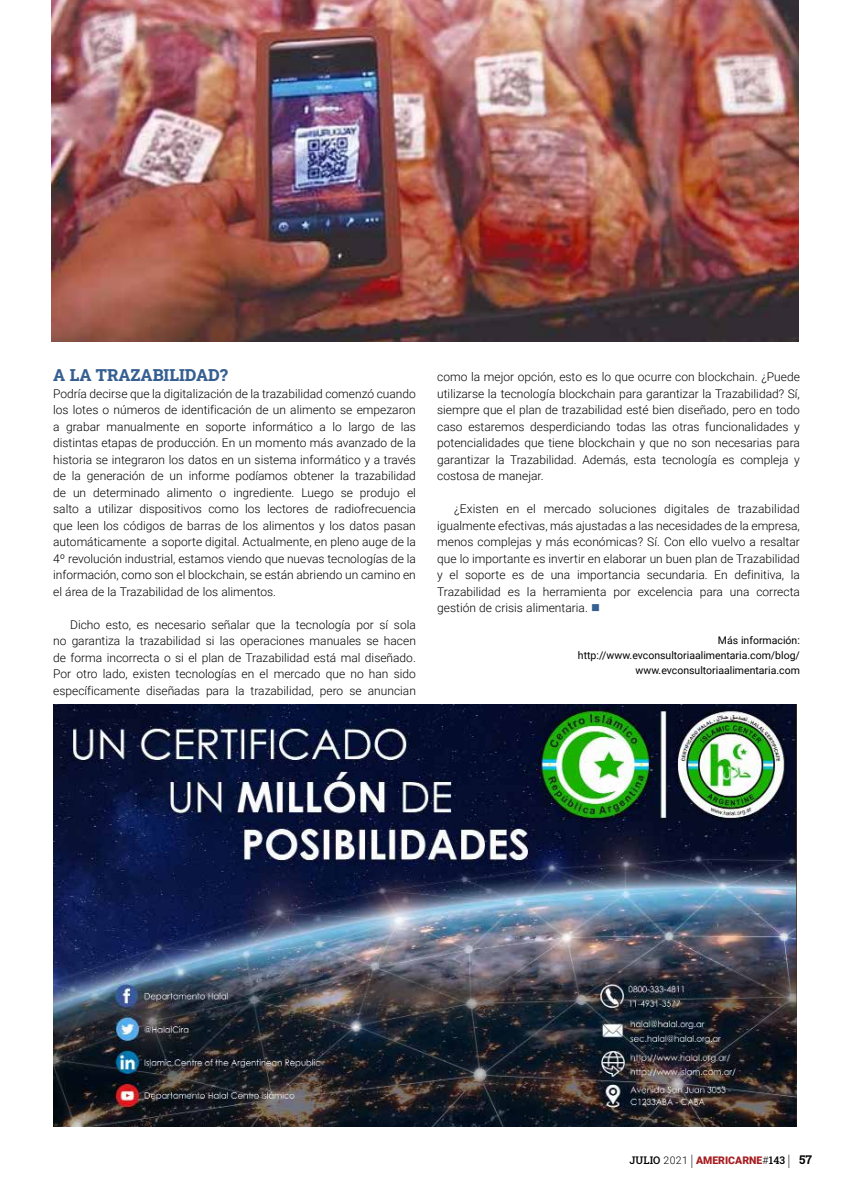
<style>
.page{position:relative;width:851px;height:1191px;background:#fff}
.page>*{position:absolute;margin:0;border:0;box-sizing:border-box;transform-origin:0 0}
.t1{font:800 16.5px "Roboto Slab";color:#365f91}
.t2{font:300 12px/16.5px "Roboto";color:#000;text-align:justify}
.t3{font:10.5px/15px "Roboto";color:#000;text-align:right}
.t4{font:900 10.5px "Roboto";color:#a71c20}
.s1{color:#365f91}
.s2{font-family:"Roboto Slab";font-weight:500;color:#000}
.s3{font-weight:300;color:#000}
.s4{font-weight:300;font-size:15.75px;color:#000}
.s5{font-family:"Roboto Slab";font-weight:300;color:#000}
.s6{font-family:"Roboto Slab";font-weight:700;font-size:12px;color:#000}
</style>
<div class="page">
<img style="left:53px;top:705px;width:743px;height:421px">
<img style="left:51px;top:0;width:747px;height:342px">
<h1 class="t1" style="left:53px;top:364px;width:176px">A LA TRAZABILIDAD?</h1>
<p class="t2" style="left:53px;top:384px;width:364px">Podría decirse que la digitalización de la trazabilidad comenzó cuando los lotes o números de identificación de un alimento se empezaron a grabar manualmente en soporte informático a lo largo de las distintas etapas de producción. En un momento más avanzado de la historia se integraron los datos en un sistema informático y a través de la generación de un informe podíamos obtener la trazabilidad de un determinado alimento o ingrediente. Luego se produjo el salto a utilizar dispositivos como los lectores de radiofrecuencia que leen los códigos de barras de los alimentos y los datos pasan automáticamente a soporte digital. Actualmente, en pleno auge de la 4º revolución industrial, estamos viendo que nuevas tecnologías de la información, como son el blockchain, se están abriendo un camino en el área de la Trazabilidad de los alimentos.</p>
<p class="t2" style="left:53px;top:615px;width:364px;text-indent:17px">Dicho esto, es necesario señalar que la tecnología por sí sola no garantiza la trazabilidad si las operaciones manuales se hacen de forma incorrecta o si el plan de Trazabilidad está mal diseñado.<br>Por otro lado, existen tecnologías en el mercado que no han sido específicamente diseñadas para la trazabilidad, pero se anuncian</p>
<p class="t2" style="left:437px;top:368px;width:364px">como la mejor opción, esto es lo que ocurre con blockchain. ¿Puede utilizarse la tecnología blockchain para garantizar la Trazabilidad? Sí, siempre que el plan de trazabilidad esté bien diseñado, pero en todo caso estaremos desperdiciando todas las otras funcionalidades y potencialidades que tiene blockchain y que no son necesarias para garantizar la Trazabilidad. Además, esta tecnología es compleja y costosa de manejar.</p>
<p class="t2" style="left:437px;top:500px;width:364px;text-indent:17px">¿Existen en el mercado soluciones digitales de trazabilidad igualmente efectivas, más ajustadas a las necesidades de la empresa, menos complejas y más económicas? Sí. Con ello vuelvo a resaltar que lo importante es invertir en elaborar un buen plan de Trazabilidad y el soporte es de una importancia secundaria. En definitiva, la Trazabilidad es la herramienta por excelencia para una correcta gestión de crisis alimentaria. <span class="s1">■</span></p>
<p class="t3" style="left:578px;top:632px;width:223px">Más información: http://www.evconsultoriaalimentaria.com/blog/ www.evconsultoriaalimentaria.com</p>
<p class="t4" style="left:629px;top:1153px;width:184px"><span class="s2">JULIO</span> <span class="s3">2021</span> <span class="s4">|</span> AMERICARNE<span class="s5">#</span><span class="s2">143</span> <span class="s4">|</span> <span class="s6">57</span></p>
</div>
